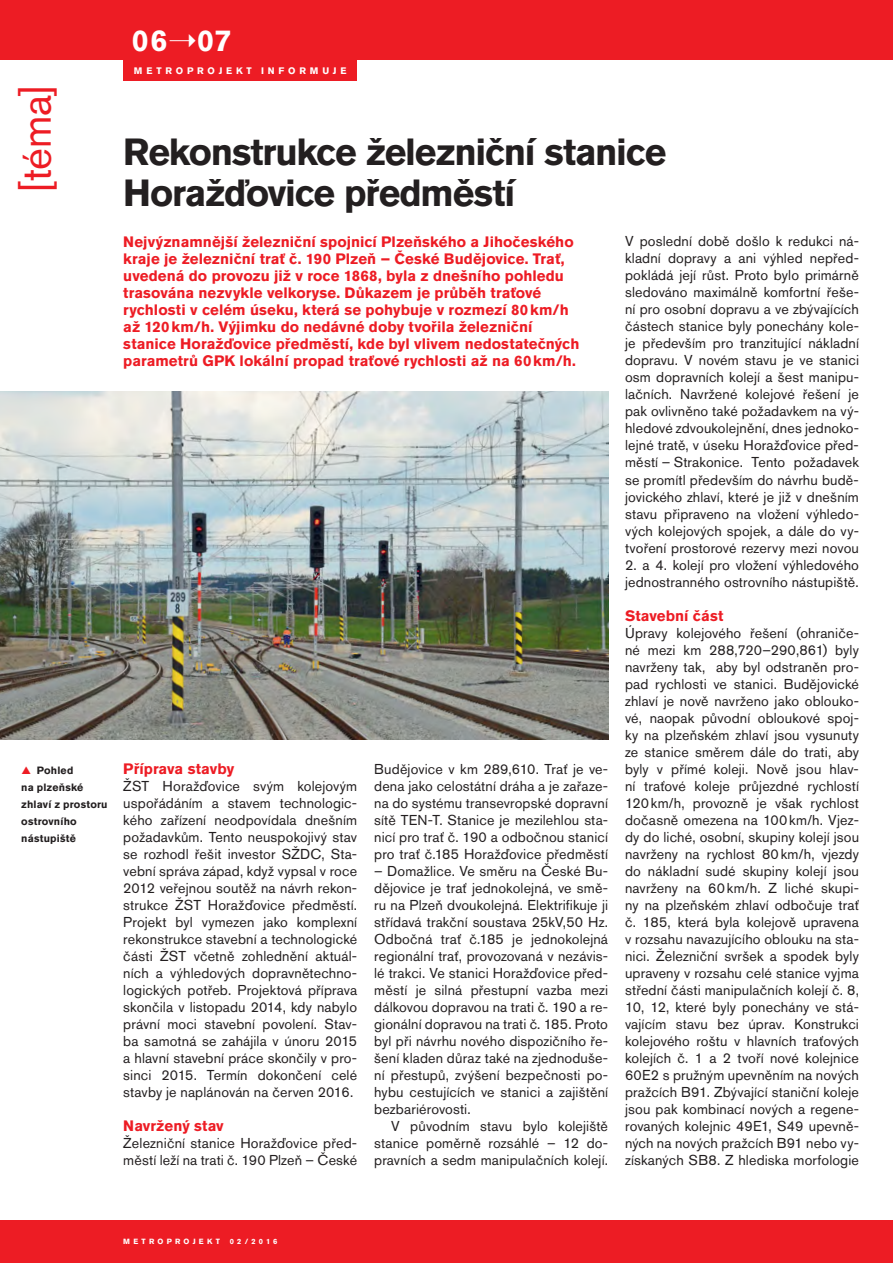
<style>
.page{position:relative;width:893px;height:1263px;background:#fff}
.page>*{position:absolute;margin:0;border:0;box-sizing:border-box;transform-origin:0 0}
.t1{font:42px "Akzidenz Grotesk CE";color:#ed1c24}
.t2{font:700 37.5px/41.2px "Akzidenz Grotesk CE";letter-spacing:-.03em;color:#231f20}
.t3{font:700 30px "Akzidenz Grotesk CE";color:#fff}
.t4{font:700 15px/17px "Akzidenz Grotesk CE";letter-spacing:.005em;color:#ed1c24}
.t5{font:14.25px/17px "Akzidenz Grotesk CE";letter-spacing:.01em;color:#231f20;text-align:justify}
.t6{font:700 10.5px/17px "Akzidenz Grotesk CE";letter-spacing:.02em;color:#231f20}
.t7{font:700 9.3px "Akzidenz Grotesk CE";letter-spacing:.405em;color:#fff}
.t8{font:700 7.5px "Akzidenz Grotesk CE";letter-spacing:.43em;color:#fff}
</style>
<div class="page">
<div style="left:0;top:0;width:893px;height:60px;background:#ed1c24"></div>
<img style="left:0;top:391px;width:608px;height:349px">
<div style="left:0;top:1220px;width:893px;height:43px;background:#ed1c24"></div>
<div style="left:123px;top:0;width:234px;height:81px;background:#ed1c24"></div>
<h1 class="t1" style="left:21px;top:192px;width:108px;rotate:-90deg">[téma]</h1>
<p class="t6" style="left:21px;top:763px;width:88px;text-indent:16px">Pohled<br>na plzeňské zhlaví z prostoru ostrovního nástupiště</p>
<h3 class="t3" style="left:132px;top:30px;width:101px">06➝07</h3>
<p class="t7" style="left:134px;top:68px;width:214px">METROPROJEKT INFORMUJE</p>
<h2 class="t2" style="left:123px;top:135px;width:545px">Rekonstrukce železniční stanice<br>Horažďovice předměstí</h2>
<p class="t4" style="left:123px;top:235px;width:458px">Nejvýznamnější železniční spojnicí Plzeňského a Jihočeského kraje je železniční trať č. 190 Plzeň – České Budějovice. Trať, uvedená do provozu již v roce 1868, byla z dnešního pohledu trasována nezvykle velkoryse. Důkazem je průběh traťové rychlosti v celém úseku, která se pohybuje v rozmezí 80 km/h až 120 km/h. Výjimku do nedávné doby tvořila železniční stanice Horažďovice předměstí, kde byl vlivem nedostatečných parametrů GPK lokální propad traťové rychlosti až na 60 km/h.</p>
<p class="t4" style="left:123px;top:762px;width:112px">Příprava stavby</p>
<p class="t5" style="left:123px;top:779px;width:235px">ŽST Horažďovice svým kolejovým uspořádáním a stavem technologic&shy;kého zařízení neodpovídala dnešním požadavkům. Tento neuspokojivý stav se rozhodl řešit investor SŽDC, Sta&shy;vební správa západ, když vypsal v roce 2012 veřejnou soutěž na návrh rekon&shy;strukce ŽST Horažďovice předměstí.<br>Projekt byl vymezen jako komplexní rekonstrukce stavební a technologické části ŽST včetně zohlednění aktuál&shy;ních a výhledových dopravnětechno&shy;logických potřeb. Projektová příprava skončila v listopadu 2014, kdy nabylo právní moci stavební povolení. Stav&shy;ba samotná se zahájila v únoru 2015 a hlavní stavební práce skončily v pro&shy;sinci 2015. Termín dokončení celé stavby je naplánován na červen 2016.</p>
<p class="t4" style="left:123px;top:1119px;width:102px">Navržený stav</p>
<p class="t5" style="left:123px;top:1136px;width:235px">Železniční stanice Horažďovice před&shy;městí leží na trati č. 190 Plzeň – České</p>
<p class="t5" style="left:374px;top:762px;width:235px">Budějovice v km 289,610. Trať je ve&shy;dena jako celostátní dráha a je zařaze&shy;na do systému transevropské dopravní sítě TEN-T. Stanice je mezilehlou sta&shy;nicí pro trať č. 190 a odbočnou stanicí pro trať č.185 Horažďovice předměstí</p>
<p class="t5" style="left:374px;top:864px;width:235px">– Domažlice. Ve směru na České Bu&shy;dějovice je trať jednokolejná, ve smě&shy;ru na Plzeň dvoukolejná. Elektrifikuje ji střídavá trakční soustava 25kV,50 Hz.<br>Odbočná trať č.185 je jednokolejná regionální trať, provozovaná v nezávis&shy;lé trakci. Ve stanici Horažďovice před&shy;městí je silná přestupní vazba mezi dálkovou dopravou na trati č. 190 a re&shy;gionální dopravou na trati č. 185. Proto byl při návrhu nového dispozičního ře&shy;šení kladen důraz také na zjednoduše&shy;ní přestupů, zvýšení bezpečnosti po&shy;hybu cestujících ve stanici a zajištění bezbariérovosti.</p>
<p class="t5" style="left:374px;top:1119px;width:235px;text-indent:17px">V původním stavu bylo kolejiště stanice poměrně rozsáhlé – 12 do&shy;pravních a sedm manipulačních kolejí.</p>
<p class="t5" style="left:625px;top:235px;width:235px">V poslední době došlo k redukci ná&shy;kladní dopravy a ani výhled nepřed&shy;pokládá její růst. Proto bylo primárně sledováno maximálně komfortní řeše&shy;ní pro osobní dopravu a ve zbývajících částech stanice byly ponechány kole&shy;je především pro tranzitující nákladní dopravu. V novém stavu je ve stanici osm dopravních kolejí a šest manipu&shy;lačních. Navržené kolejové řešení je pak ovlivněno také požadavkem na vý&shy;hledové zdvoukolejnění, dnes jednoko&shy;lejné tratě, v úseku Horažďovice před&shy;městí – Strakonice. Tento požadavek se promítl především do návrhu budě&shy;jovického zhlaví, které je již v dnešním stavu připraveno na vložení výhledo&shy;vých kolejových spojek, a dále do vy&shy;tvoření prostorové rezervy mezi novou</p>
<p class="t5" style="left:625px;top:558px;width:235px">2. a 4. kolejí pro vložení výhledového jednostranného ostrovního nástupiště.</p>
<p class="t4" style="left:625px;top:609px;width:100px">Stavební část</p>
<p class="t5" style="left:625px;top:626px;width:236px">Úpravy kolejového řešení (ohraniče&shy;né mezi km 288,720–290,861) byly navrženy tak, aby byl odstraněn pro&shy;pad rychlosti ve stanici. Budějovické zhlaví je nově navrženo jako oblouko&shy;vé, naopak původní obloukové spoj&shy;ky na plzeňském zhlaví jsou vysunuty ze stanice směrem dále do trati, aby byly v přímé koleji. Nově jsou hlav&shy;ní traťové koleje průjezdné rychlostí 120 km/h, provozně je však rychlost dočasně omezena na 100 km/h. Vjez&shy;dy do liché, osobní, skupiny kolejí jsou navrženy na rychlost 80 km/h, vjezdy do nákladní sudé skupiny kolejí jsou navrženy na 60 km/h. Z liché skupi&shy;ny na plzeňském zhlaví odbočuje trať č. 185, která byla kolejově upravena v rozsahu navazujícího oblouku na sta&shy;nici. Železniční svršek a spodek byly upraveny v rozsahu celé stanice vyjma střední části manipulačních kolejí č. 8, 10, 12, které byly ponechány ve stá&shy;vajícím stavu bez úprav. Konstrukci kolejového roštu v hlavních traťových kolejích č. 1 a 2 tvoří nové kolejnice 60E2 s pružným upevněním na nových pražcích B91. Zbývající staniční koleje jsou pak kombinací nových a regene&shy;rovaných kolejnic 49E1, S49 upevně&shy;ných na nových pražcích B91 nebo vy&shy;získaných SB8. Z hlediska morfologie</p>
<p class="t8" style="left:123px;top:1238px;width:98px">METROPROJEKT</p>
<p class="t8" style="left:230px;top:1238px;width:49px">02/2016</p>
</div>
